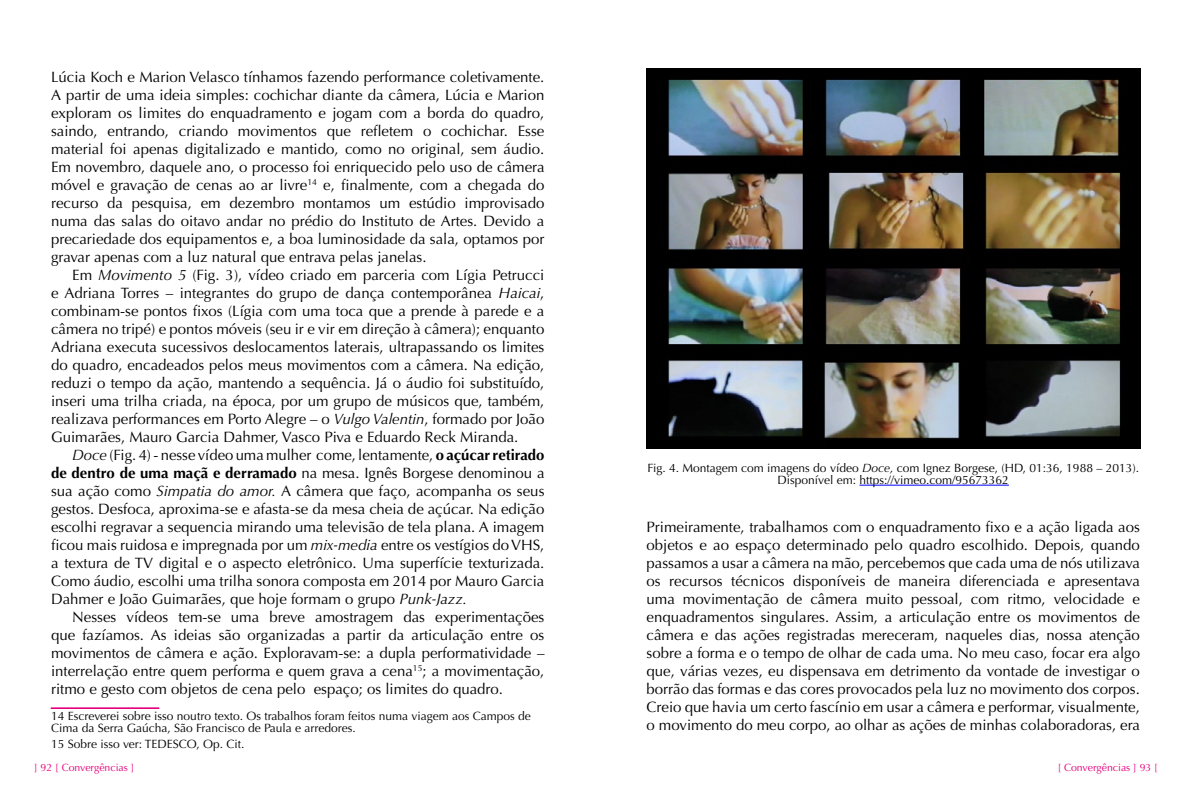
<style>
.page{position:relative;width:1191px;height:808px;background:#fff}
.page>*{position:absolute;margin:0;border:0;box-sizing:border-box;transform-origin:0 0}
.t1{font:15px/18px "Optima";color:#000;text-align:justify}
.t2{font:12px/12px "Optima";color:#000}
.t3{font:10.5px "Optima";color:#e6007d}
.s1{font-style:italic}
.s2{font-weight:700}
</style>
<div class="page">
<svg style="left:51px;top:708px;width:109px;height:1px"></svg>
<hr style="left:859px;top:485px;width:150px;height:1px;background:#00f">
<img style="left:646px;top:68px;width:494px;height:381px">
<p class="t1" style="left:51px;top:68px;width:495px">Lúcia Koch e Marion Velasco tínhamos fazendo performance coletivamente.<br>A partir de uma ideia simples: cochichar diante da câmera, Lúcia e Marion exploram os limites do enquadramento e jogam com a borda do quadro, saindo, entrando, criando movimentos que refletem o cochichar. Esse material foi apenas digitalizado e mantido, como no original, sem áudio.<br>Em novembro, daquele ano, o processo foi enriquecido pelo uso de câmera móvel e gravação de cenas ao ar livre<sup>14</sup> e, finalmente, com a chegada do recurso da pesquisa, em dezembro montamos um estúdio improvisado numa das salas do oitavo andar no prédio do Instituto de Artes. Devido a precariedade dos equipamentos e, a boa luminosidade da sala, optamos por gravar apenas com a luz natural que entrava pelas janelas.</p>
<p class="t1" style="left:51px;top:266px;width:495px;text-indent:21px">Em <span class="s1">Movimento 5</span> (Fig. 3), vídeo criado em parceria com Lígia Petrucci e Adriana Torres – integrantes do grupo de dança contemporânea <span class="s1">Haicai</span>, combinam-se pontos fixos (Lígia com uma toca que a prende à parede e a câmera no tripé) e pontos móveis (seu ir e vir em direção à câmera); enquanto Adriana executa sucessivos deslocamentos laterais, ultrapassando os limites do quadro, encadeados pelos meus movimentos com a câmera. Na edição, reduzi o tempo da ação, mantendo a sequência. Já o áudio foi substituído, inseri uma trilha criada, na época, por um grupo de músicos que, também, realizava performances em Porto Alegre – o <span class="s1">Vulgo Valentin</span>, formado por João Guimarães, Mauro Garcia Dahmer, Vasco Piva e Eduardo Reck Miranda.</p>
<p class="t1" style="left:51px;top:446px;width:495px;text-indent:21px"><span class="s1">Doce</span> (Fig. 4) - nesse vídeo uma mulher come, lentamente, <span class="s2">o açúcar retirado de dentro de uma maçã e derramado</span> na mesa. Ignês Borgese denominou a sua ação como <span class="s1">Simpatia do amor.</span> A câmera que faço, acompanha os seus gestos. Desfoca, aproxima-se e afasta-se da mesa cheia de açúcar. Na edição escolhi regravar a sequencia mirando uma televisão de tela plana. A imagem ficou mais ruidosa e impregnada por um <span class="s1">mix-media</span> entre os vestígios do VHS, a textura de TV digital e o aspecto eletrônico. Uma superfície texturizada.<br>Como áudio, escolhi uma trilha sonora composta em 2014 por Mauro Garcia Dahmer e João Guimarães, que hoje formam o grupo <span class="s1">Punk-Jazz.</span></p>
<p class="t1" style="left:51px;top:608px;width:495px;text-indent:21px">Nesses vídeos tem-se uma breve amostragem das experimentações que fazíamos. As ideias são organizadas a partir da articulação entre os movimentos de câmera e ação. Exploravam-se: a dupla performatividade – interrelação entre quem performa e quem grava a cena<sup>15</sup>; a movimentação, ritmo e gesto com objetos de cena pelo espaço; os limites do quadro.</p>
<p class="t2" style="left:51px;top:710px;width:481px">14 Escreverei sobre isso noutro texto. Os trabalhos foram feitos numa viagem aos Campos de<br>Cima da Serra Gaúcha, São Francisco de Paula e arredores.</p>
<p class="t2" style="left:51px;top:738px;width:195px">15 Sobre isso ver: TEDESCO, Op. Cit.</p>
<p class="t2" style="left:647px;top:462px;width:493px;text-align:center">Fig. 4. Montagem com imagens do vídeo <span class="s1">Doce,</span> com Ignez Borgese, (HD, 01:36, 1988 – 2013).<br>Disponível em: https://vimeo.com/95673362</p>
<p class="t1" style="left:646px;top:518px;width:495px">Primeiramente, trabalhamos com o enquadramento fixo e a ação ligada aos objetos e ao espaço determinado pelo quadro escolhido. Depois, quando passamos a usar a câmera na mão, percebemos que cada uma de nós utilizava os recursos técnicos disponíveis de maneira diferenciada e apresentava uma movimentação de câmera muito pessoal, com ritmo, velocidade e enquadramentos singulares. Assim, a articulação entre os movimentos de câmera e das ações registradas mereceram, naqueles dias, nossa atenção sobre a forma e o tempo de olhar de cada uma. No meu caso, focar era algo que, várias vezes, eu dispensava em detrimento da vontade de investigar o borrão das formas e das cores provocados pela luz no movimento dos corpos.<br>Creio que havia um certo fascínio em usar a câmera e performar, visualmente, o movimento do meu corpo, ao olhar as ações de minhas colaboradoras, era</p>
<p class="t3" style="left:34px;top:761px;width:102px">] 92 [ Convergências ]</p>
<p class="t3" style="left:1057px;top:761px;width:102px">[ Convergências ] 93 [</p>
</div>
